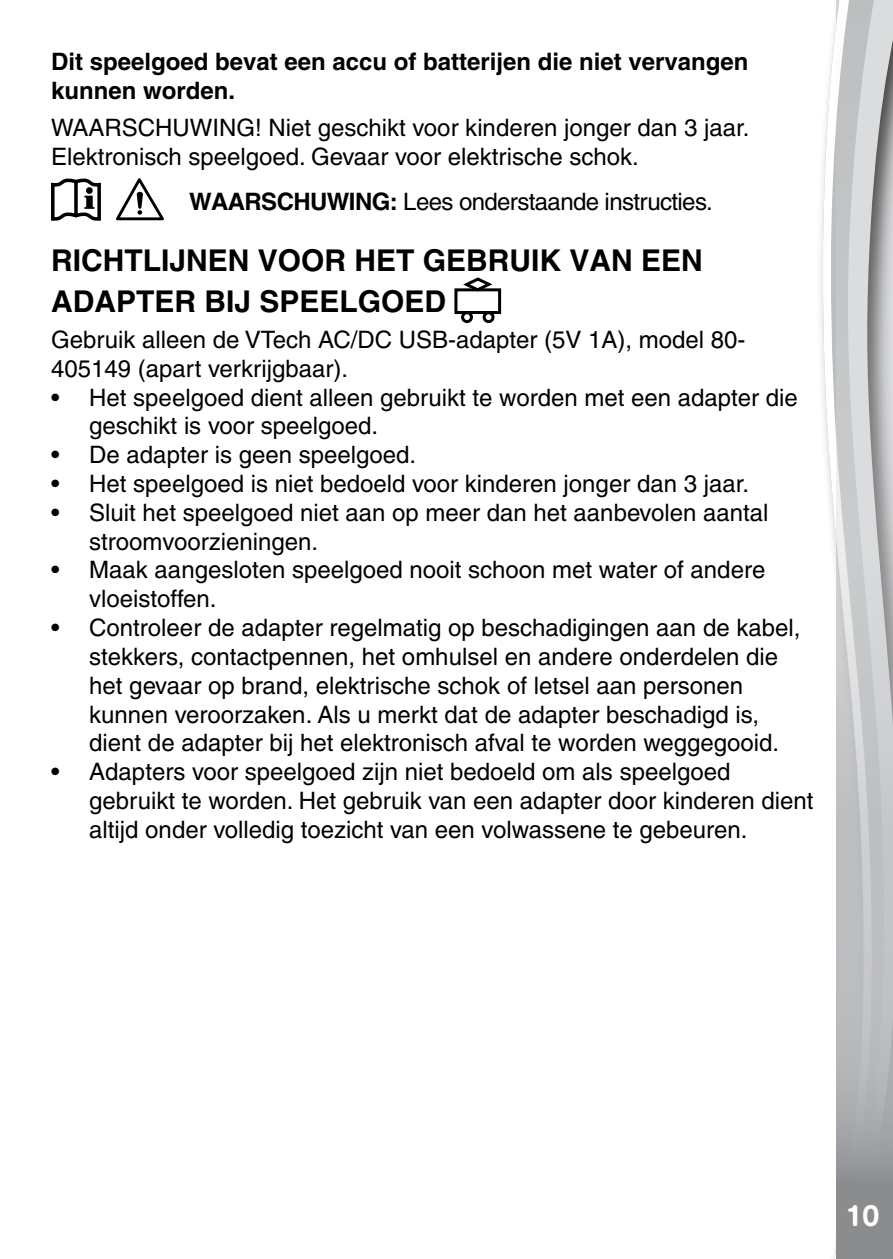
<style>
.page{position:relative;width:893px;height:1259px;background:#fff}
.page>*{position:absolute;margin:0;border:0;box-sizing:border-box;transform-origin:0 0}
.t1{font:700 30px/41.1px "Helvetica";color:#000}
.t2{font:500 30px "AG Book Rounded";color:#fff}
.t3{font:500 24px/28.8px "Helvetica";color:#000}
.t4{font:700 24px/28.8px "Helvetica";color:#000}
.t5{font:500 24px "Helvetica";letter-spacing:-.025em;color:#000}
.s1{font-weight:700}
</style>
<div class="page">
<svg style="left:822px;top:20px;width:14px;height:1238px"></svg>
<svg style="left:836px;top:0;width:57px;height:1259px;background:#bcbec0"></svg>
<svg style="left:51px;top:178px;width:50px;height:43px"></svg>
<svg style="left:116px;top:178px;width:48px;height:42px"></svg>
<div style="left:454px;top:288px;width:47px;height:26px;border:3px solid #000"></div>
<div style="left:461px;top:311px;width:12px;height:12px;border:3px solid #000;border-radius:50%"></div>
<div style="left:483px;top:311px;width:11px;height:12px;border:3px solid #000;border-radius:50%"></div>
<svg style="left:460px;top:277px;width:36px;height:15px"></svg>
<p class="t4" style="left:51px;top:47px;width:699px">Dit speelgoed bevat een accu of batterijen die niet vervangen kunnen worden.</p>
<p class="t3" style="left:51px;top:113px;width:700px">WAARSCHUWING! Niet geschikt voor kinderen jonger dan 3 jaar.<br>Elektronisch speelgoed. Gevaar voor elektrische schok.</p>
<p class="t5" style="left:189px;top:187px;width:525px"><span class="s1">WAARSCHUWING:</span> Lees onderstaande instructies.</p>
<p class="t1" style="left:51px;top:240px;width:653px">RICHTLIJNEN VOOR HET GEBRUIK VAN EEN<br>ADAPTER BIJ SPEELGOED</p>
<p class="t3" style="left:51px;top:325px;width:696px">Gebruik alleen de VTech AC/DC USB-adapter (5V 1A), model 80-<br>405149 (apart verkrijgbaar).</p>
<p class="t3" style="left:89px;top:383px;width:710px;text-indent:-38px">• Het speelgoed dient alleen gebruikt te worden met een adapter die geschikt is voor speelgoed.</p>
<p class="t3" style="left:51px;top:440px;width:367px">• De adapter is geen speelgoed.</p>
<p class="t3" style="left:51px;top:469px;width:700px">• Het speelgoed is niet bedoeld voor kinderen jonger dan 3 jaar.</p>
<p class="t3" style="left:89px;top:498px;width:681px;text-indent:-38px">• Sluit het speelgoed niet aan op meer dan het aanbevolen aantal stroomvoorzieningen.</p>
<p class="t3" style="left:89px;top:555px;width:678px;text-indent:-38px">• Maak aangesloten speelgoed nooit schoon met water of andere vloeistoffen.</p>
<p class="t3" style="left:89px;top:613px;width:713px;text-indent:-38px">• Controleer de adapter regelmatig op beschadigingen aan de kabel, stekkers, contactpennen, het omhulsel en andere onderdelen die het gevaar op brand, elektrische schok of letsel aan personen kunnen veroorzaken. Als u merkt dat de adapter beschadigd is, dient de adapter bij het elektronisch afval te worden weggegooid.</p>
<p class="t3" style="left:89px;top:757px;width:726px;text-indent:-38px">• Adapters voor speelgoed zijn niet bedoeld om als speelgoed gebruikt te worden. Het gebruik van een adapter door kinderen dient altijd onder volledig toezicht van een volwassene te gebeuren.</p>
<p class="t2" style="left:846px;top:1198px;width:35px">10</p>
</div>
